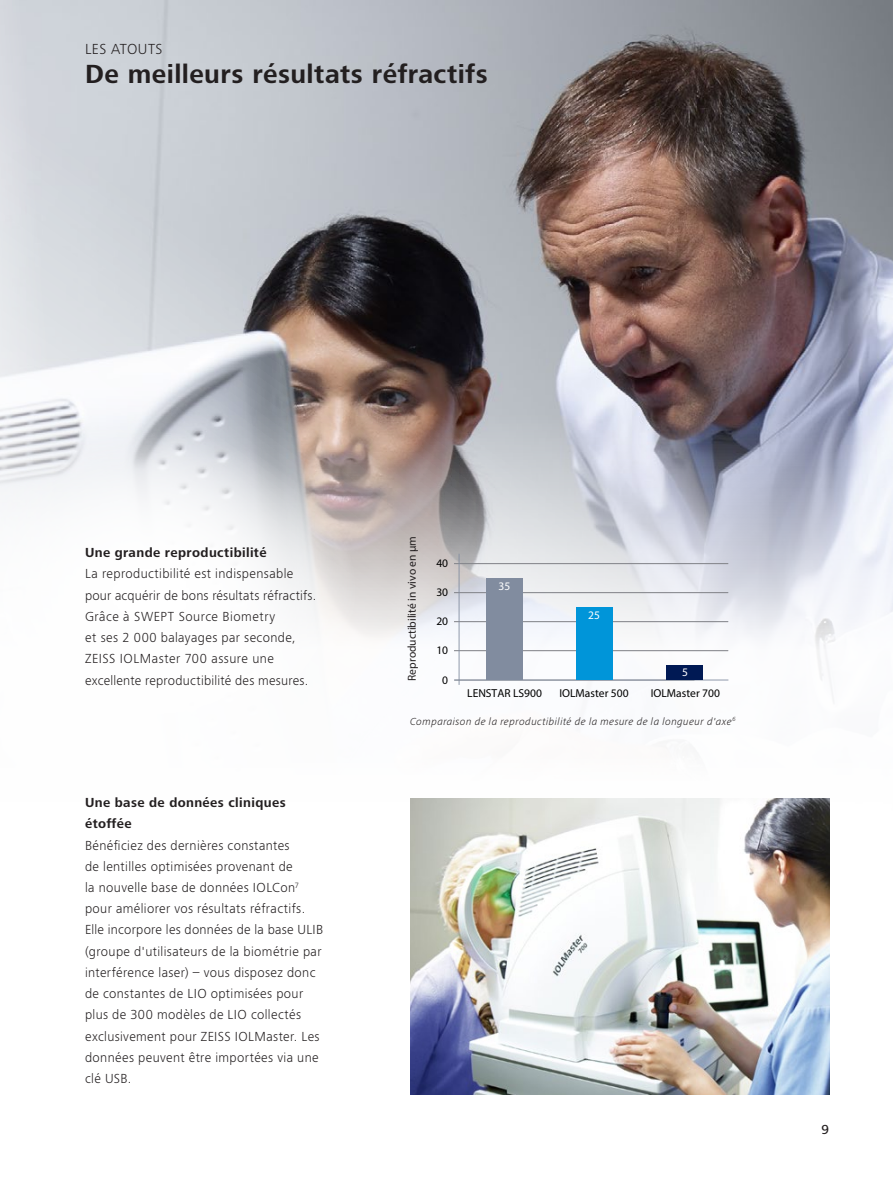
<style>
.page{position:relative;width:893px;height:1178px;background:#fff}
.page>*{position:absolute;margin:0;border:0;box-sizing:border-box;transform-origin:0 0}
.t1{font:700 27px "ZEISS Frutiger Next W1 G";letter-spacing:.015em;color:#231f20}
.t2{font:300 15px "ZEISS Frutiger Next W1 G";letter-spacing:.03em;color:#231f20}
.t3{font:300 13.5px/21.1px "ZEISS Frutiger Next W1 G";letter-spacing:.03em;color:#231f20}
.t4{font:700 13.5px/21.1px "ZEISS Frutiger Next W1 G";letter-spacing:.03em;color:#231f20}
.t5{font:500 13.5px "ZEISS Frutiger Next W1 G";color:#231f20}
.t6{font:11.55px "Zeiss Frutiger Next Pro";color:#000}
.t7{font:11.55px "Zeiss Frutiger Next Pro";color:#231f20}
.t8{font:500 condensed 11.55px "Zeiss Frutiger Next Pro";color:#fff}
.t9{font:italic 300 10.5px "ZEISS Frutiger Next W1 G";letter-spacing:.04em;color:#231f20}
</style>
<div class="page">
<img style="left:100px;top:0;width:793px;height:413px">
<svg style="left:100px;top:413px;width:793px;height:288px"></svg>
<svg style="left:0;top:0;width:100px;height:431px;background:#dadee3"></svg>
<svg style="left:0;top:431px;width:357px;height:270px"></svg>
<svg style="left:454px;top:554px;width:274px;height:131px"></svg>
<div style="left:576px;top:607px;width:36px;height:72px;background:#0095d9"></div>
<div style="left:667px;top:664px;width:36px;height:15px;background:#001954"></div>
<div style="left:486px;top:578px;width:37px;height:101px;background:#818c9f"></div>
<img style="left:410px;top:798px;width:419px;height:296px">
<p class="t2" style="left:85px;top:39px;width:79px">LES ATOUTS</p>
<h1 class="t1" style="left:85px;top:55px;width:404px">De meilleurs résultats réfractifs</h1>
<p class="t4" style="left:85px;top:542px;width:183px">Une grande reproductibilité</p>
<p class="t3" style="left:85px;top:563px;width:233px">La reproductibilité est indispensable pour acquérir de bons résultats réfractifs.<br>Grâce à SWEPT Source Biometry<br>et ses 2 000 balayages par seconde, ZEISS IOLMaster 700 assure une excellente reproductibilité des mesures.</p>
<p class="t4" style="left:85px;top:791px;width:202px">Une base de données cliniques étoffée</p>
<p class="t3" style="left:85px;top:834px;width:240px">Bénéficiez des dernières constantes<br>de lentilles optimisées provenant de<br>la nouvelle base de données IOLCon<sup>7 </sup>pour améliorer vos résultats réfractifs.<br>Elle incorpore les données de la base ULIB (groupe d'utilisateurs de la biométrie par interférence laser) – vous disposez donc de constantes de LIO optimisées pour plus de 300 modèles de LIO collectés exclusivement pour ZEISS IOLMaster. Les données peuvent être importées via une clé USB.</p>
<p class="t7" style="left:405px;top:681px;width:146px;rotate:-90deg">Reproductibilité in vivo en µm</p>
<p class="t6" style="left:436px;top:556px;width:13px">40</p>
<p class="t6" style="left:436px;top:585px;width:13px">30</p>
<p class="t6" style="left:436px;top:614px;width:13px">20</p>
<p class="t6" style="left:436px;top:643px;width:13px">10</p>
<p class="t6" style="left:442px;top:672px;width:7px">0</p>
<p class="t8" style="left:499px;top:579px;width:13px">35</p>
<p class="t8" style="left:588px;top:608px;width:13px">25</p>
<p class="t8" style="left:682px;top:665px;width:7px">5</p>
<p class="t6" style="left:467px;top:686px;width:76px">LENSTAR LS900</p>
<p class="t6" style="left:559px;top:686px;width:71px">IOLMaster 500</p>
<p class="t6" style="left:651px;top:686px;width:71px">IOLMaster 700</p>
<p class="t9" style="left:410px;top:714px;width:327px">Comparaison de la reproductibilité de la mesure de la longueur d'axe<sup>6</sup></p>
<p class="t5" style="left:822px;top:1120px;width:9px">9</p>
</div>
